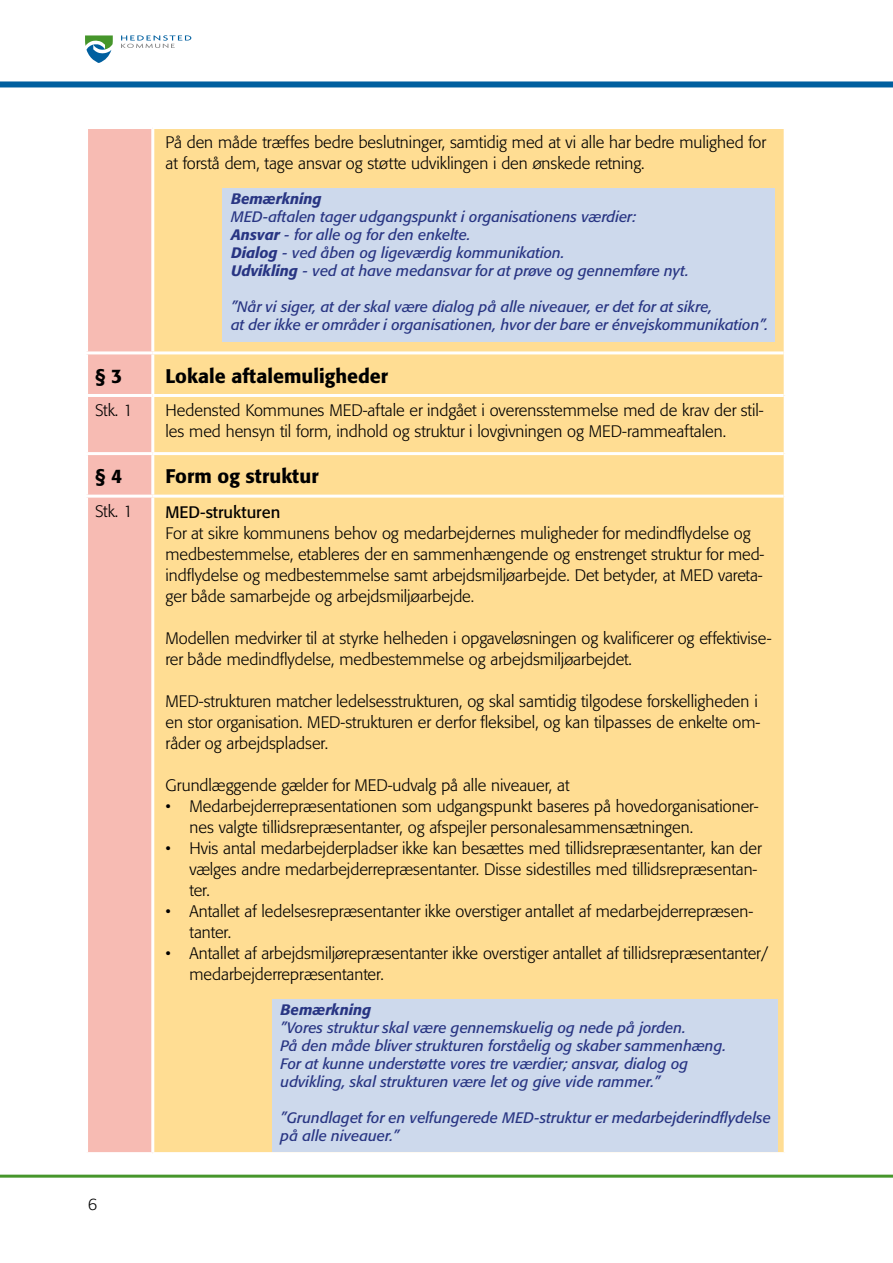
<style>
.page{position:relative;width:893px;height:1263px;background:#fff}
.page>*{position:absolute;margin:0;border:0;box-sizing:border-box;transform-origin:0 0}
.Tabel_-_paragraf{font:500 19.5px "Formata BQ";color:#000}
.Tabel_-_brød{font:300 16.5px/21px "Formata BQ";color:#000}
.Tabel_-_brød-2{font:16.5px "Formata BQ";color:#000}
.Tabel_-_kursiv{font:italic 15px "Formata BQ";color:#283583}
.Tabel_-_kursiv-2{font:italic 500 15px "Formata BQ";color:#283583}
.s1{font-weight:500}
</style>
<div class="page">
<div style="left:0;top:81px;width:893px;height:6px;background:#005f9f"></div>
<hr style="left:0;top:1175px;width:893px;height:3px;background:#46962b">
<svg style="left:85px;top:35px;width:28px;height:28px"></svg>
<svg style="left:121px;top:35px;width:70px;height:13px"></svg>
<div style="left:88px;top:129px;width:63px;height:1023px;background:#f7bbb3"></div>
<div style="left:154px;top:129px;width:630px;height:1023px;background:#ffdd93"></div>
<hr style="left:85px;top:351px;width:68px;height:3px;background:#fff">
<hr style="left:85px;top:394px;width:68px;height:3px;background:#fff">
<hr style="left:85px;top:452px;width:68px;height:3px;background:#fff">
<hr style="left:85px;top:495px;width:68px;height:3px;background:#fff">
<hr style="left:153px;top:351px;width:631px;height:3px;background:#fff">
<hr style="left:153px;top:394px;width:631px;height:3px;background:#fff">
<hr style="left:153px;top:452px;width:631px;height:3px;background:#fff">
<hr style="left:153px;top:495px;width:631px;height:3px;background:#fff">
<div style="left:223px;top:188px;width:552px;height:153px;background:#cdd9ec"></div>
<div style="left:272px;top:999px;width:505px;height:152px;background:#cdd9ec"></div>
<p class="Tabel_-_brød" style="left:166px;top:132px;width:602px">På den måde træffes bedre beslutninger, samtidig med at vi alle har bedre mulighed for at forstå dem, tage ansvar og støtte udviklingen i den ønskede retning.</p>
<p class="Tabel_-_kursiv-2" style="left:231px;top:190px;width:92px">Bemærkning</p>
<p class="Tabel_-_kursiv" style="left:231px;top:208px;width:407px">MED-aftalen tager udgangspunkt i organisationens værdier:</p>
<p class="Tabel_-_kursiv" style="left:231px;top:226px;width:241px"><span class="s1">Ansvar</span> - for alle og for den enkelte.</p>
<p class="Tabel_-_kursiv" style="left:231px;top:244px;width:335px"><span class="s1">Dialog</span> - ved åben og ligeværdig kommunikation.</p>
<p class="Tabel_-_kursiv" style="left:231px;top:262px;width:459px"><span class="s1">Udvikling</span> - ved at have medansvar for at prøve og gennemføre nyt.</p>
<p class="Tabel_-_kursiv" style="left:231px;top:298px;width:483px">”Når vi siger, at der skal være dialog på alle niveauer, er det for at sikre,</p>
<p class="Tabel_-_kursiv" style="left:231px;top:316px;width:539px">at der ikke er områder i organisationen, hvor der bare er énvejskommunikation”.</p>
<p class="Tabel_-_paragraf" style="left:95px;top:364px;width:29px">§ 3</p>
<p class="Tabel_-_paragraf" style="left:166px;top:364px;width:224px">Lokale aftalemuligheder</p>
<p class="Tabel_-_brød" style="left:95px;top:400px;width:39px">Stk. 1</p>
<p class="Tabel_-_brød" style="left:166px;top:400px;width:600px">Hedensted Kommunes MED-aftale er indgået i overensstemmelse med de krav der stil&shy;les med hensyn til form, indhold og struktur i lovgivningen og MED-rammeaftalen.</p>
<p class="Tabel_-_paragraf" style="left:95px;top:464px;width:29px">§ 4</p>
<p class="Tabel_-_paragraf" style="left:166px;top:464px;width:155px">Form og struktur</p>
<p class="Tabel_-_brød" style="left:95px;top:501px;width:39px">Stk. 1</p>
<p class="Tabel_-_brød-2" style="left:166px;top:502px;width:116px">MED-strukturen</p>
<p class="Tabel_-_brød" style="left:166px;top:523px;width:600px">For at sikre kommunens behov og medarbejdernes muligheder for medindflydelse og medbestemmelse, etableres der en sammenhængende og enstrenget struktur for med&shy;indflydelse og medbestemmelse samt arbejdsmiljøarbejde. Det betyder, at MED vareta&shy;ger både samarbejde og arbejdsmiljøarbejde.</p>
<p class="Tabel_-_brød" style="left:166px;top:628px;width:608px">Modellen medvirker til at styrke helheden i opgaveløsningen og kvalificerer og effektivise&shy;rer både medindflydelse, medbestemmelse og arbejdsmiljøarbejdet.</p>
<p class="Tabel_-_brød" style="left:166px;top:691px;width:596px">MED-strukturen matcher ledelsesstrukturen, og skal samtidig tilgodese forskelligheden i en stor organisation. MED-strukturen er derfor fleksibel, og kan tilpasses de enkelte om&shy;råder og arbejdspladser.</p>
<p class="Tabel_-_brød" style="left:166px;top:775px;width:405px">Grundlæggende gælder for MED-udvalg på alle niveauer, at</p>
<p class="Tabel_-_brød" style="left:190px;top:796px;width:570px;text-indent:-24px">• Medarbejderrepræsentationen som udgangspunkt baseres på hovedorganisationer&shy;nes valgte tillidsrepræsentanter, og afspejler personalesammensætningen.</p>
<p class="Tabel_-_brød" style="left:190px;top:838px;width:574px;text-indent:-24px">• Hvis antal medarbejderpladser ikke kan besættes med tillidsrepræsentanter, kan der vælges andre medarbejderrepræsentanter. Disse sidestilles med tillidsrepræsentan&shy;ter.</p>
<p class="Tabel_-_brød" style="left:190px;top:901px;width:565px;text-indent:-24px">• Antallet af ledelsesrepræsentanter ikke overstiger antallet af medarbejderrepræsen&shy;tanter.</p>
<p class="Tabel_-_brød" style="left:190px;top:943px;width:580px;text-indent:-24px">• Antallet af arbejdsmiljørepræsentanter ikke overstiger antallet af tillidsrepræsentanter/ medarbejderrepræsentanter.</p>
<p class="Tabel_-_brød" style="left:88px;top:1193px;width:11px">6</p>
<p class="Tabel_-_kursiv-2" style="left:281px;top:1001px;width:92px">Bemærkning</p>
<p class="Tabel_-_kursiv" style="left:281px;top:1019px;width:407px">”Vores struktur skal være gennemskuelig og nede på jorden.</p>
<p class="Tabel_-_kursiv" style="left:281px;top:1037px;width:447px">På den måde bliver strukturen forståelig og skaber sammenhæng.</p>
<p class="Tabel_-_kursiv" style="left:281px;top:1055px;width:409px">For at kunne understøtte vores tre værdier; ansvar, dialog og</p>
<p class="Tabel_-_kursiv" style="left:281px;top:1073px;width:381px">udvikling, skal strukturen være let og give vide rammer.”</p>
<p class="Tabel_-_kursiv" style="left:281px;top:1109px;width:492px">”Grundlaget for en velfungerede MED-struktur er medarbejderindflydelse</p>
<p class="Tabel_-_kursiv" style="left:281px;top:1127px;width:120px">på alle niveauer.”</p>
</div>
